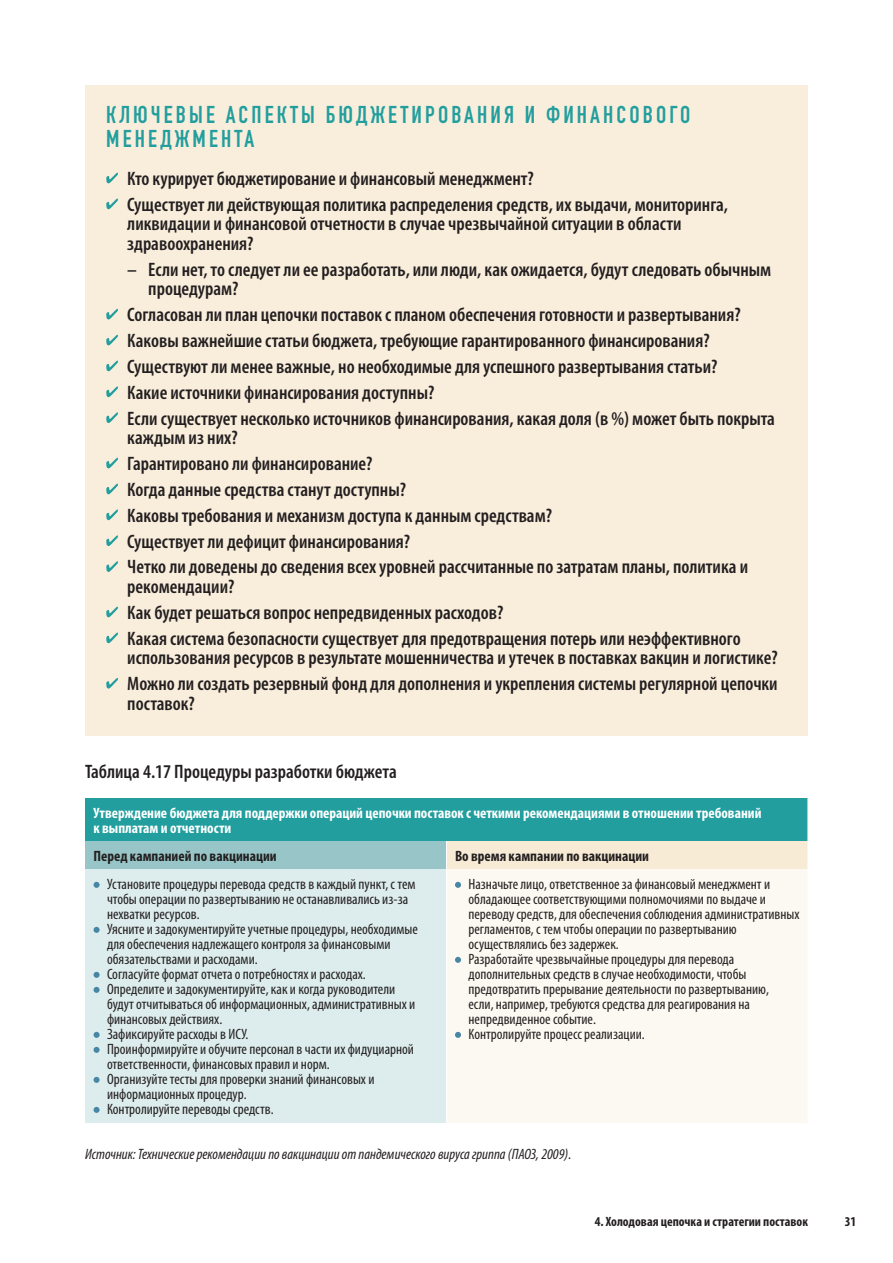
<style>
.page{position:relative;width:893px;height:1263px;background:#fff}
.page>*{position:absolute;margin:0;border:0;box-sizing:border-box;transform-origin:0 0}
.Table_text{font:700 24px/24px "DIN Condensed";letter-spacing:.13em;color:#229e9e}
.Key_messages{font:600 condensed 19.5px/19.5px "Myriad Pro";color:#231f20}
.Table_heading{font:600 condensed 19.5px "Myriad Pro";color:#231f20}
.Table_bullet_1{font:condensed 15px/15px "Myriad Pro";color:#231f20}
.Table_text-2{font:700 condensed 15px/15px "Myriad Pro";color:#fff}
.Table_text-3{font:italic condensed 15px "Myriad Pro";color:#231f20}
.Table_text-4{font:700 condensed 15px "Myriad Pro";color:#231f20}
.t1{font:700 condensed 13.5px "Myriad Pro";color:#231f20}
.s1{font-style:normal}
</style>
<div class="page">
<div style="left:85px;top:85px;width:723px;height:651px;background:#f9eedc"></div>
<svg style="left:106px;top:173px;width:12px;height:10px"></svg>
<svg style="left:106px;top:199px;width:12px;height:10px"></svg>
<svg style="left:106px;top:309px;width:12px;height:11px"></svg>
<svg style="left:106px;top:335px;width:12px;height:10px"></svg>
<svg style="left:106px;top:361px;width:12px;height:10px"></svg>
<svg style="left:106px;top:386px;width:12px;height:11px"></svg>
<svg style="left:106px;top:412px;width:12px;height:11px"></svg>
<svg style="left:106px;top:458px;width:12px;height:10px"></svg>
<svg style="left:106px;top:484px;width:12px;height:10px"></svg>
<svg style="left:106px;top:509px;width:12px;height:11px"></svg>
<svg style="left:106px;top:535px;width:12px;height:11px"></svg>
<svg style="left:106px;top:561px;width:12px;height:11px"></svg>
<svg style="left:106px;top:607px;width:12px;height:10px"></svg>
<svg style="left:106px;top:632px;width:12px;height:11px"></svg>
<svg style="left:106px;top:678px;width:12px;height:11px"></svg>
<div style="left:85px;top:798px;width:723px;height:43px;background:#229e9e"></div>
<div style="left:85px;top:841px;width:361px;height:28px;background:#98c6c8"></div>
<div style="left:446px;top:841px;width:362px;height:28px;background:#f8ebd5"></div>
<div style="left:85px;top:869px;width:361px;height:254px;background:#ddecec"></div>
<div style="left:446px;top:869px;width:362px;height:254px;background:#fcf9f2"></div>
<hr style="left:446px;top:869px;width:1px;height:254px;background:#fff">
<svg style="left:446px;top:841px;width:1px;height:28px"></svg>
<svg style="left:94px;top:882px;width:6px;height:6px"></svg>
<svg style="left:94px;top:927px;width:6px;height:6px"></svg>
<svg style="left:94px;top:972px;width:6px;height:6px"></svg>
<svg style="left:94px;top:987px;width:6px;height:6px"></svg>
<svg style="left:94px;top:1032px;width:6px;height:6px"></svg>
<svg style="left:94px;top:1047px;width:6px;height:6px"></svg>
<svg style="left:94px;top:1077px;width:6px;height:6px"></svg>
<svg style="left:94px;top:1107px;width:6px;height:6px"></svg>
<svg style="left:455px;top:882px;width:6px;height:6px"></svg>
<svg style="left:455px;top:957px;width:6px;height:6px"></svg>
<svg style="left:455px;top:1032px;width:6px;height:6px"></svg>
<p class="Table_text" style="left:106px;top:103px;width:586px">КЛЮЧЕВЫЕ АСПЕКТЫ БЮДЖЕТИРОВАНИЯ И ФИНАНСОВОГО<br>МЕНЕДЖМЕНТА</p>
<p class="Key_messages" style="left:127px;top:169px;width:408px">Кто курирует бюджетирование и финансовый менеджмент?</p>
<p class="Key_messages" style="left:127px;top:195px;width:602px">Существует ли действующая политика распределения средств, их выдачи, мониторинга, ликвидации и финансовой отчетности в случае чрезвычайной ситуации в области здравоохранения?</p>
<p class="Key_messages" style="left:148px;top:260px;width:624px;text-indent:-21px">– Если нет, то следует ли ее разработать, или люди, как ожидается, будут следовать обычным процедурам?</p>
<p class="Key_messages" style="left:127px;top:305px;width:615px">Согласован ли план цепочки поставок с планом обеспечения готовности и развертывания?</p>
<p class="Key_messages" style="left:127px;top:331px;width:584px">Каковы важнейшие статьи бюджета, требующие гарантированного финансирования?</p>
<p class="Key_messages" style="left:127px;top:357px;width:592px">Существуют ли менее важные, но необходимые для успешного развертывания статьи?</p>
<p class="Key_messages" style="left:127px;top:383px;width:309px">Какие источники финансирования доступны?</p>
<p class="Key_messages" style="left:127px;top:409px;width:649px">Если существует несколько источников финансирования, какая доля (в %) может быть покрыта каждым из них?</p>
<p class="Key_messages" style="left:127px;top:454px;width:247px">Гарантировано ли финансирование?</p>
<p class="Key_messages" style="left:127px;top:480px;width:280px">Когда данные средства станут доступны?</p>
<p class="Key_messages" style="left:127px;top:506px;width:426px">Каковы требования и механизм доступа к данным средствам?</p>
<p class="Key_messages" style="left:127px;top:532px;width:284px">Существует ли дефицит финансирования?</p>
<p class="Key_messages" style="left:127px;top:558px;width:622px">Четко ли доведены до сведения всех уровней рассчитанные по затратам планы, политика и рекомендации?</p>
<p class="Key_messages" style="left:127px;top:603px;width:377px">Как будет решаться вопрос непредвиденных расходов?</p>
<p class="Key_messages" style="left:127px;top:629px;width:652px">Какая система безопасности существует для предотвращения потерь или неэффективного использования ресурсов в результате мошенничества и утечек в поставках вакцин и логистике?</p>
<p class="Key_messages" style="left:127px;top:674px;width:652px">Можно ли создать резервный фонд для дополнения и укрепления системы регулярной цепочки поставок?</p>
<p class="Table_heading" style="left:85px;top:760px;width:313px">Таблица 4.17 Процедуры разработки бюджета</p>
<p class="Table_text-2" style="left:94px;top:805px;width:670px">Утверждение бюджета для поддержки операций цепочки поставок с четкими рекомендациями в отношении требований к выплатам и отчетности</p>
<p class="Table_text-4" style="left:94px;top:847px;width:185px">Перед кампанией по вакцинации</p>
<p class="Table_text-4" style="left:455px;top:847px;width:196px">Во время кампании по вакцинации</p>
<p class="Table_bullet_1" style="left:107px;top:877px;width:310px">Установите процедуры перевода средств в каждый пункт, с тем чтобы операции по развертыванию не останавливались из-за нехватки ресурсов.</p>
<p class="Table_bullet_1" style="left:107px;top:922px;width:312px">Уясните и задокументируйте учетные процедуры, необходимые для обеспечения надлежащего контроля за финансовыми обязательствами и расходами.</p>
<p class="Table_bullet_1" style="left:107px;top:967px;width:260px">Согласуйте формат отчета о потребностях и расходах.</p>
<p class="Table_bullet_1" style="left:107px;top:982px;width:310px">Определите и задокументируйте, как и когда руководители будут отчитываться об информационных, административных и финансовых действиях.</p>
<p class="Table_bullet_1" style="left:107px;top:1027px;width:143px">Зафиксируйте расходы в ИСУ.</p>
<p class="Table_bullet_1" style="left:107px;top:1042px;width:308px">Проинформируйте и обучите персонал в части их фидуциарной ответственности, финансовых правил и норм.</p>
<p class="Table_bullet_1" style="left:107px;top:1072px;width:269px">Организуйте тесты для проверки знаний финансовых и информационных процедур.</p>
<p class="Table_bullet_1" style="left:107px;top:1102px;width:168px">Контролируйте переводы средств.</p>
<p class="Table_bullet_1" style="left:468px;top:877px;width:332px">Назначьте лицо, ответственное за финансовый менеджмент и обладающее соответствующими полномочиями по выдаче и переводу средств, для обеспечения соблюдения административных регламентов, с тем чтобы операции по развертыванию осуществлялись без задержек.</p>
<p class="Table_bullet_1" style="left:468px;top:952px;width:302px">Разработайте чрезвычайные процедуры для перевода дополнительных средств в случае необходимости, чтобы предотвратить прерывание деятельности по развертыванию, если, например, требуются средства для реагирования на непредвиденное событие.</p>
<p class="Table_bullet_1" style="left:468px;top:1027px;width:178px">Контролируйте процесс реализации.</p>
<p class="Table_text-3" style="left:85px;top:1145px;width:488px">Источник: Технические рекомендации по вакцинации от пандемического вируса гриппа (ПАОЗ, 2009)<span class="s1">.</span></p>
<p class="t1" style="left:595px;top:1212px;width:215px">4. Холодовая цепочка и стратегии поставок</p>
<p class="t1" style="left:845px;top:1212px;width:13px">31</p>
</div>
